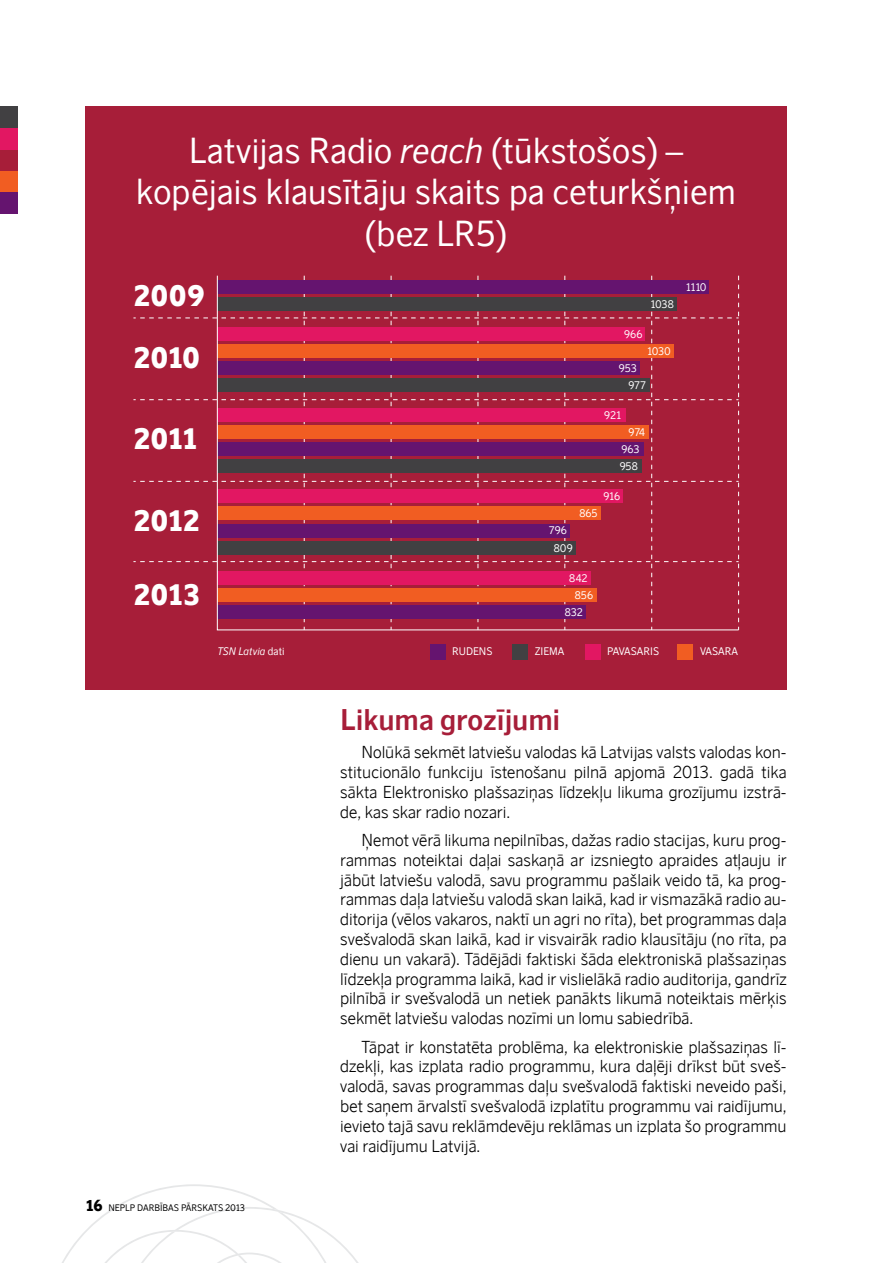
<style>
.page{position:relative;width:893px;height:1263px;background:#fff}
.page>*{position:absolute;margin:0;border:0;box-sizing:border-box;transform-origin:0 0}
.t1{font:34.5px/41.4px "Scandinavian Balt";color:#fff;text-align:center}
.t2{font:700 28.5px "Scandinavian Balt";letter-spacing:-.005em;color:#a71e39}
.t3{font:900 28.2px "Scandinavian Balt";letter-spacing:-.035em;color:#fff}
.t4{font:900 28.2px/61.7px "Scandinavian Balt";letter-spacing:.005em;color:#fff}
.t5{font:300 16.5px/19.8px "Scandinavian Balt";color:#000;text-align:justify}
.t6{font:10.5px/17px "Scandinavian Balt";color:#fff}
.t7{font:italic 10.5px "Scandinavian Balt";color:#fff}
.t8{font:9px "Scandinavian Balt";color:#000}
.s1{font-style:italic}
.s2{font-style:normal}
.s3{font-weight:900;font-size:15px}
</style>
<div class="page">
<div style="left:0;top:192px;width:17px;height:22px;background:#65146f"></div>
<div style="left:0;top:171px;width:17px;height:21px;background:#f15d22"></div>
<div style="left:0;top:149px;width:17px;height:22px;background:#a71e39"></div>
<div style="left:0;top:128px;width:17px;height:21px;background:#e21762"></div>
<div style="left:0;top:106px;width:17px;height:22px;background:#414042"></div>
<svg style="left:62px;top:1184px;width:297px;height:79px"></svg>
<div style="left:85px;top:106px;width:702px;height:584px;background:#a71e39"></div>
<svg style="left:217px;top:275px;width:522px;height:355px"></svg>
<div style="left:430px;top:644px;width:15px;height:16px;background:#65146f"></div>
<div style="left:512px;top:644px;width:16px;height:16px;background:#414042"></div>
<div style="left:585px;top:644px;width:15px;height:16px;background:#e21762"></div>
<div style="left:677px;top:644px;width:16px;height:16px;background:#f15d22"></div>
<h1 class="t1" style="left:136px;top:130px;width:602px">Latvijas Radio <span class="s1">reach</span> (tūkstošos) – kopējais klausītāju skaits pa ceturkšņiem (bez LR5)</h1>
<h3 class="t4" style="left:133px;top:267px;width:73px">2009<br>2010</h3>
<p class="t6" style="left:685px;top:278px;width:22px">1110</p>
<p class="t6" style="left:650px;top:295px;width:25px">1038</p>
<p class="t6" style="left:624px;top:326px;width:20px">966</p>
<p class="t6" style="left:647px;top:343px;width:25px">1030</p>
<p class="t6" style="left:628px;top:360px;width:19px;text-indent:-10px">953<br>977</p>
<p class="t6" style="left:604px;top:407px;width:19px">921</p>
<p class="t6" style="left:620px;top:424px;width:27px;text-indent:9px">974<br>963<br>958</p>
<p class="t6" style="left:603px;top:488px;width:18px">916</p>
<h3 class="t3" style="left:133px;top:421px;width:67px">2011</h3>
<h3 class="t3" style="left:133px;top:503px;width:68px">2012</h3>
<h3 class="t3" style="left:133px;top:577px;width:68px">2013</h3>
<p class="t6" style="left:579px;top:505px;width:20px">865</p>
<p class="t6" style="left:549px;top:522px;width:25px;line-height:17.4px;text-align:center">796<br>809</p>
<p class="t6" style="left:569px;top:569px;width:20px">842</p>
<p class="t6" style="left:575px;top:586px;width:20px">856</p>
<p class="t6" style="left:565px;top:604px;width:20px">832</p>
<p class="t7" style="left:217px;top:645px;width:69px">TSN Latvia <span class="s2">dati</span></p>
<p class="t6" style="left:452px;top:643px;width:42px">RUDENS</p>
<p class="t6" style="left:535px;top:643px;width:31px">ZIEMA</p>
<p class="t6" style="left:607px;top:643px;width:53px">PAVASARIS</p>
<p class="t6" style="left:700px;top:643px;width:39px">VASARA</p>
<h2 class="t2" style="left:340px;top:702px;width:222px">Likuma grozījumi</h2>
<p class="t5" style="left:340px;top:743px;width:448px;text-indent:21px">Nolūkā sekmēt latviešu valodas kā Latvijas valsts valodas kon&shy;stitucionālo funkciju īstenošanu pilnā apjomā 2013. gadā tika sākta Elektronisko plašsaziņas līdzekļu likuma grozījumu izstrā&shy;de, kas skar radio nozari.</p>
<p class="t5" style="left:340px;top:830px;width:448px;text-indent:21px">Ņemot vērā likuma nepilnības, dažas radio stacijas, kuru prog&shy;rammas noteiktai daļai saskaņā ar izsniegto apraides atļauju ir jābūt latviešu valodā, savu programmu pašlaik veido tā, ka prog&shy;rammas daļa latviešu valodā skan laikā, kad ir vismazākā radio au&shy;ditorija (vēlos vakaros, naktī un agri no rīta), bet programmas daļa svešvalodā skan laikā, kad ir visvairāk radio klausītāju (no rīta, pa dienu un vakarā). Tādējādi faktiski šāda elektroniskā plašsaziņas līdzekļa programma laikā, kad ir vislielākā radio auditorija, gandrīz pilnībā ir svešvalodā un netiek panākts likumā noteiktais mērķis sekmēt latviešu valodas nozīmi un lomu sabiedrībā.</p>
<p class="t5" style="left:340px;top:1037px;width:448px;text-indent:21px">Tāpat ir konstatēta problēma, ka elektroniskie plašsaziņas lī&shy;dzekļi, kas izplata radio programmu, kura daļēji drīkst būt sveš&shy;valodā, savas programmas daļu svešvalodā faktiski neveido paši, bet saņem ārvalstī svešvalodā izplatītu programmu vai raidījumu, ievieto tajā savu reklāmdevēju reklāmas un izplata šo programmu vai raidījumu Latvijā.</p>
<p class="t8" style="left:85px;top:1202px;width:162px"><span class="s3">16</span> NEPLP DARBĪBAS PĀRSKATS 2013</p>
</div>
